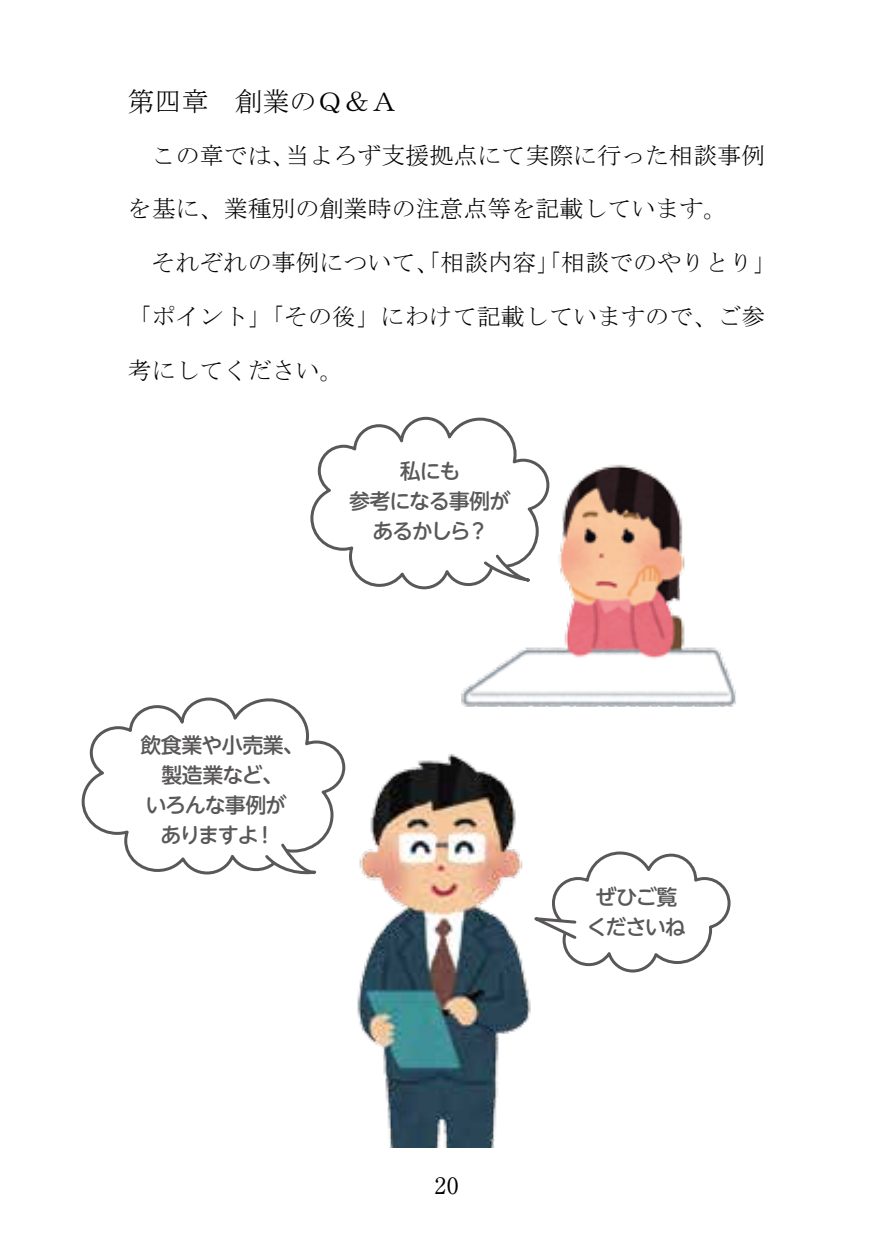
<style>
.page{position:relative;width:893px;height:1259px;background:#fff}
.page>*{position:absolute;margin:0;border:0;box-sizing:border-box;transform-origin:0 0}
.t1{font:27px "MS Mincho";color:#000}
.t2{font:24px "MS Mincho";color:#000}
.t3{font:22.5px "Ryumin Pr 5";color:#000}
.t4{font:500 21px/30px "UD Shin M Go Pr 6";letter-spacing:-.05em;color:#595757;text-align:center}
</style>
<div class="page">
<img style="left:461px;top:465px;width:275px;height:242px">
<svg style="left:81px;top:697px;width:255px;height:178px"></svg>
<img style="left:319px;top:748px;width:212px;height:400px">
<svg style="left:310px;top:416px;width:241px;height:175px"></svg>
<svg style="left:262px;top:842px;width:56px;height:33px"></svg>
<svg style="left:520px;top:850px;width:211px;height:124px"></svg>
<p class="t1" style="left:128px;top:88px;width:271px">第四章 創業のＱ＆Ａ</p>
<p class="t2" style="left:152px;top:143px;width:615px">この章では、当よろず支援拠点にて実際に行った相談事例</p>
<p class="t2" style="left:128px;top:197px;width:601px">を基に、業種別の創業時の注意点等を記載しています。</p>
<p class="t2" style="left:152px;top:251px;width:627px">それぞれの事例について、「相談内容」「相談でのやりとり」</p>
<p class="t2" style="left:128px;top:304px;width:639px">「ポイント」「その後」にわけて記載していますので、ご参</p>
<p class="t2" style="left:128px;top:358px;width:218px">考にしてください。</p>
<p class="t4" style="left:349px;top:454px;width:163px">私にも<br>参考になる事例があるかしら？</p>
<p class="t4" style="left:140px;top:728px;width:165px">飲食業や小売業、製造業など、<br>いろんな事例がありますよ！</p>
<p class="t4" style="left:587px;top:880px;width:101px">ぜひご覧くださいね</p>
<p class="t3" style="left:435px;top:1167px;width:25px">20</p>
</div>
